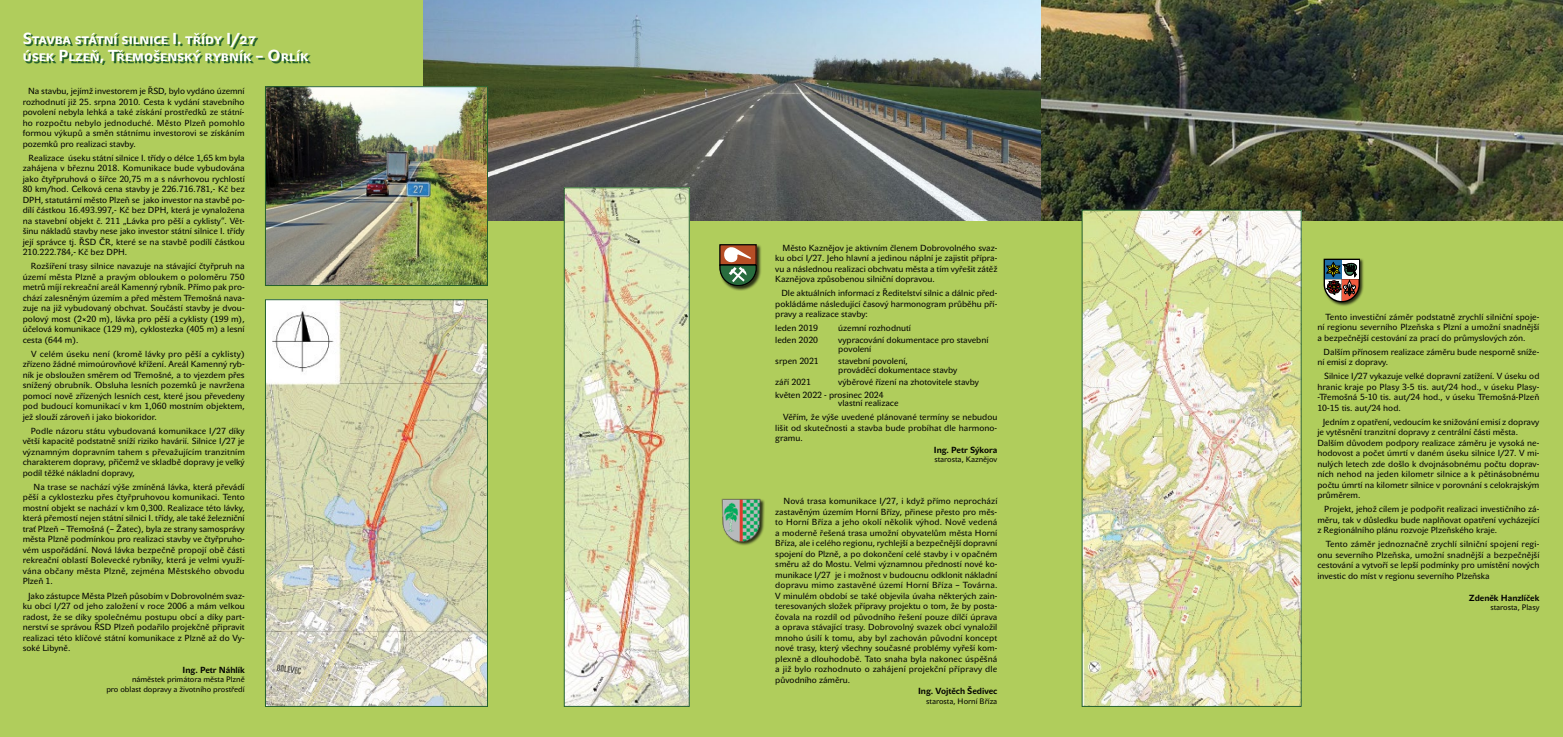
<style>
.page{position:relative;width:1563px;height:737px;background:#b0cd5c}
.page>*{position:absolute;margin:0;border:0;box-sizing:border-box;transform-origin:0 0}
.t1{font:700 15.75px/16.6px "John Sans Text Pro";color:#fff}
.t2{font:8.75px/10.5px "John Sans Text Pro";color:#000;text-align:justify}
.t3{font:700 8.75px "John Sans Text Pro";color:#000}
.t4{font:7.88px/9.5px "John Sans Text Pro";color:#000;text-align:right}
</style>
<div class="page">
<img style="left:423px;top:0;width:1140px;height:221px">
<img style="left:566px;top:189px;width:122px;height:516px">
<div style="left:564px;top:187px;width:126px;height:520px;border:1px solid #24612d"></div>
<svg style="left:25px;top:35px;width:285px;height:30px"></svg>
<img style="left:267px;top:301px;width:219px;height:404px">
<div style="left:265px;top:299px;width:223px;height:408px;border:1px solid #24612d"></div>
<img style="left:1083px;top:212px;width:216px;height:493px">
<img style="left:267px;top:88px;width:219px;height:196px">
<div style="left:265px;top:86px;width:223px;height:200px;border:1px solid #24612d"></div>
<div style="left:1323px;top:258px;width:41px;height:49px;background:#000;opacity:.75"></div>
<svg style="left:1323px;top:259px;width:37px;height:43px;background:#6b645b"></svg>
<div style="left:719px;top:244px;width:43px;height:47px;background:#000;opacity:.75"></div>
<svg style="left:719px;top:244px;width:37px;height:42px;background:#7d7554"></svg>
<div style="left:723px;top:499px;width:42px;height:47px;background:#000;opacity:.75"></div>
<img style="left:722px;top:498px;width:38px;height:44px">
<h1 class="t1" style="left:23px;top:31px;width:287px">Stavba státní silnice I. třídy I/27<br>úsek Plzeň, Třemošenský rybník – Orlík</h1>
<p class="t2" style="left:23px;top:86px;width:224px;text-indent:6px">Na stavbu, jejímž investorem je ŘSD, bylo vydáno územní rozhodnutí již 25. srpna 2010. Cesta k vydání stavebního povolení nebyla lehká a také získání prostředků ze státní&shy;ho rozpočtu nebylo jednoduché. Město Plzeň pomohlo formou výkupů a směn státnímu investorovi se získáním pozemků pro realizaci stavby.</p>
<p class="t2" style="left:23px;top:152px;width:224px;text-indent:6px">Realizace úseku státní silnice I. třídy o délce 1,65 km byla zahájena v březnu 2018. Komunikace bude vybudována jako čtyřpruhová o šířce 20,75 m a s návrhovou rychlostí 80 km/hod. Celková cena stavby je 226.716.781,- Kč bez DPH, statutární město Plzeň se jako investor na stavbě po&shy;dílí částkou 16.493.997,- Kč bez DPH, která je vynaložena na stavební objekt č. 211 „Lávka pro pěší a cyklisty“. Vět&shy;šinu nákladů stavby nese jako investor státní silnice I. třídy její správce tj. ŘSD ČR, které se na stavbě podílí částkou 210.222.784,- Kč bez DPH.</p>
<p class="t2" style="left:23px;top:261px;width:223px;text-indent:8px">Rozšíření trasy silnice navazuje na stávající čtyřpruh na území města Plzně a pravým obloukem o poloměru 750 metrů míjí rekreační areál Kamenný rybník. Přímo pak pro&shy;chází zalesněným územím a před městem Třemošná nava&shy;zuje na již vybudovaný obchvat. Součástí stavby je dvou&shy;polový most (2×20 m), lávka pro pěší a cyklisty (199 m), účelová komunikace (129 m), cyklostezka (405 m) a lesní cesta (644 m).</p>
<p class="t2" style="left:23px;top:348px;width:224px;text-indent:9px">V celém úseku není (kromě lávky pro pěší a cyklisty) zřízeno žádné mimoúrovňové křížení. Areál Kamenný ryb&shy;ník je obsloužen směrem od Třemošné, a to vjezdem přes snížený obrubník. Obsluha lesních pozemků je navržena pomocí nově zřízených lesních cest, které jsou převedeny pod budoucí komunikací v km 1,060 mostním objektem, jež slouží zároveň i jako biokoridor.</p>
<p class="t2" style="left:23px;top:425px;width:224px;text-indent:8px">Podle názoru státu vybudovaná komunikace I/27 díky větší kapacitě podstatně sníží riziko havárií. Silnice I/27 je významným dopravním tahem s převažujícím tranzitním charakterem dopravy, přičemž ve skladbě dopravy je velký podíl těžké nákladní dopravy,</p>
<p class="t2" style="left:23px;top:481px;width:224px;text-indent:11px">Na trase se nachází výše zmíněná lávka, která převádí pěší a cyklostezku přes čtyřpruhovou komunikaci. Tento mostní objekt se nachází v km 0,300. Realizace této lávky, která přemostí nejen státní silnici I. třídy, ale také železniční trať Plzeň – Třemošná (– Žatec), byla ze strany samosprávy města Plzně podmínkou pro realizaci stavby ve čtyřpruho&shy;vém uspořádání. Nová lávka bezpečně propojí obě části rekreační oblastí Bolevecké rybníky, která je velmi využí&shy;vána občany města Plzně, zejména Městského obvodu Plzeň 1.</p>
<p class="t2" style="left:23px;top:590px;width:224px;text-indent:5px">Jako zástupce Města Plzeň působím v Dobrovolném svaz&shy;ku obcí I/27 od jeho založení v roce 2006 a mám velkou radost, že se díky společnému postupu obcí a díky part&shy;nerství se správou ŘSD Plzeň podařilo projekčně připravit realizaci této klíčové státní komunikace z Plzně až do Vy&shy;soké Libyně.</p>
<p class="t3" style="left:183px;top:664px;width:64px">Ing. Petr Náhlík</p>
<p class="t4" style="left:106px;top:675px;width:140px">náměstek primátora města Plzně<br>pro oblast dopravy a životního prostředí</p>
<p class="t2" style="left:775px;top:242px;width:224px;text-indent:7px">Město Kaznějov je aktivním členem Dobrovolného svaz&shy;ku obcí I/27. Jeho hlavní a jedinou náplní je zajistit přípra&shy;vu a následnou realizaci obchvatu města a tím vyřešit zátěž Kaznějova způsobenou silniční dopravou.</p>
<p class="t2" style="left:775px;top:288px;width:224px;text-indent:6px">Dle aktuálních informací z Ředitelství silnic a dálnic před&shy;pokládáme následující časový harmonogram průběhu pří&shy;pravy a realizace stavby:</p>
<p class="t2" style="left:775px;top:323px;width:44px">leden 2019</p>
<p class="t2" style="left:838px;top:323px;width:74px">územní rozhodnutí</p>
<p class="t2" style="left:775px;top:335px;width:44px">leden 2020</p>
<p class="t2" style="left:838px;top:336px;width:152px;line-height:8.8px">vypracování dokumentace pro stavební povolení</p>
<p class="t2" style="left:775px;top:356px;width:45px">srpen 2021</p>
<p class="t2" style="left:838px;top:357px;width:120px;line-height:8.8px">stavební povolení,<br>prováděcí dokumentace stavby</p>
<p class="t2" style="left:775px;top:377px;width:37px">září 2021</p>
<p class="t2" style="left:775px;top:376px;width:205px;line-height:12.2px;text-indent:63px">výběrové řízení na zhotovitele stavby květen 2022 - prosinec 2024</p>
<p class="t2" style="left:783px;top:396px;width:216px;line-height:14px;text-indent:55px">vlastní realizace<br>Věřím, že výše uvedené plánované termíny se nebudou</p>
<p class="t2" style="left:775px;top:422px;width:223px">lišit od skutečnosti a stavba bude probíhat dle harmono&shy;gramu.</p>
<p class="t3" style="left:934px;top:444px;width:65px">Ing. Petr Sýkora</p>
<p class="t4" style="left:934px;top:455px;width:64px">starosta, Kaznějov</p>
<p class="t2" style="left:775px;top:496px;width:224px;text-indent:8px">Nová trasa komunikace I/27, i když přímo neprochází zastavěným územím Horní Břízy, přinese přesto pro měs&shy;to Horní Bříza a jeho okolí několik výhod. Nově vedená a moderně řešená trasa umožní obyvatelům města Horní Bříza, ale i celého regionu, rychlejší a bezpečnější dopravní spojení do Plzně, a po dokončení celé stavby i v opačném směru až do Mostu. Velmi významnou předností nové ko&shy;munikace I/27 je i možnost v budoucnu odklonit nákladní dopravu mimo zastavěné území Horní Bříza – Továrna.<br>V minulém období se také objevila úvaha některých zain&shy;teresovaných složek přípravy projektu o tom, že by posta&shy;čovala na rozdíl od původního řešení pouze dílčí úprava a oprava stávající trasy. Dobrovolný svazek obcí vynaložil mnoho úsilí k tomu, aby byl zachován původní koncept nové trasy, který všechny současné problémy vyřeší kom&shy;plexně a dlouhodobě. Tato snaha byla nakonec úspěšná a již bylo rozhodnuto o zahájení projekční přípravy dle původního záměru.</p>
<p class="t3" style="left:918px;top:686px;width:81px">Ing. Vojtěch Šedivec</p>
<p class="t4" style="left:926px;top:696px;width:73px">starosta, Horní Bříza</p>
<p class="t2" style="left:1317px;top:311px;width:223px;text-indent:8px">Tento investiční záměr podstatně zrychlí silniční spoje&shy;ní regionu severního Plzeňska s Plzní a umožní snadnější a bezpečnější cestování za prací do průmyslových zón.</p>
<p class="t2" style="left:1317px;top:346px;width:223px;text-indent:6px">Dalším přínosem realizace záměru bude nesporně sníže&shy;ní emisí z dopravy.</p>
<p class="t2" style="left:1317px;top:371px;width:224px;text-indent:7px">Silnice I/27 vykazuje velké dopravní zatížení. V úseku od hranic kraje po Plasy 3-5 tis. aut/24 hod., v úseku Plasy--Třemošná 5-10 tis. aut/24 hod., v úseku Třemošná-Plzeň 10-15 tis. aut/24 hod.</p>
<p class="t2" style="left:1317px;top:416px;width:224px;text-align:left;text-indent:5px">Jedním z opatření, vedoucím ke snižování emisí z dopravy je vytěsnění tranzitní dopravy z centrální části města.<br>Dalším důvodem podpory realizace záměru je vysoká ne&shy;hodovost a počet úmrtí v daném úseku silnice I/27. V mi&shy;nulých letech zde došlo k dvojnásobnému počtu doprav&shy;ních nehod na jeden kilometr silnice a k pětinásobnému počtu úmrtí na kilometr silnice v porovnání s celokrajským průměrem.</p>
<p class="t2" style="left:1317px;top:504px;width:224px;text-indent:7px">Projekt, jehož cílem je podpořit realizaci investičního zá&shy;měru, tak v důsledku bude naplňovat opatření vycházející z Regionálního plánu rozvoje Plzeňského kraje.</p>
<p class="t2" style="left:1317px;top:539px;width:224px;text-indent:8px">Tento záměr jednoznačně zrychlí silniční spojení regi&shy;onu severního Plzeňska, umožní snadnější a bezpečnější cestování a vytvoří se lepší podmínky pro umístění nových investic do míst v regionu severního Plzeňska</p>
<p class="t3" style="left:1468px;top:592px;width:72px">Zdeněk Hanzlíček</p>
<p class="t4" style="left:1490px;top:602px;width:51px">starosta, Plasy</p>
</div>
